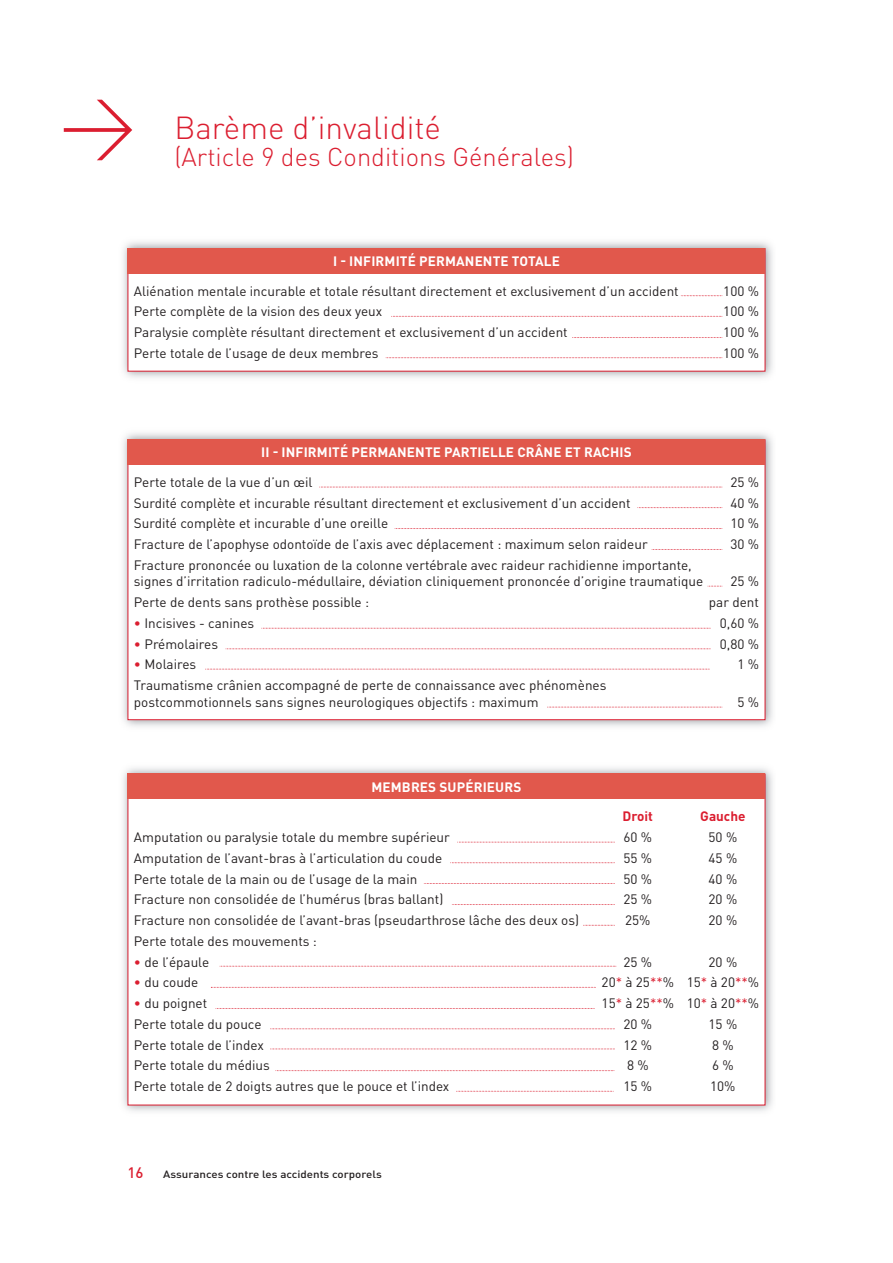
<style>
.page{position:relative;width:893px;height:1263px;background:#fff}
.page>*{position:absolute;margin:0;border:0;box-sizing:border-box;transform-origin:0 0}
.t1{font:300 31.5px "DIN Pro";color:#db1e30}
.t2{font:300 25.5px "DIN Pro";color:#db1e30}
.t3{font:500 15px "DIN Pro";color:#db1e30}
.t4{font:13.5px/16.5px "DIN Pro";color:#231f20}
.t5{font:700 13.5px "DIN Pro";letter-spacing:.01em;color:#fff}
.t6{font:700 13.5px "DIN Pro";color:#db1e30}
.t7{font:500 10.5px "DIN Pro";color:#231f20;scale:1.1 1}
.s1{color:#db1e30}
</style>
<div class="page">
<img style="left:123px;top:241px;width:650px;height:137px">
<div style="left:128px;top:249px;width:637px;height:122px;background:#fff"></div>
<svg style="left:64px;top:100px;width:68px;height:60px"></svg>
<div style="left:128px;top:248px;width:637px;height:26px;background:#e1584c"></div>
<img style="left:123px;top:433px;width:650px;height:294px">
<div style="left:128px;top:440px;width:637px;height:279px;background:#fff"></div>
<div style="left:128px;top:439px;width:637px;height:26px;background:#e1584c"></div>
<img style="left:123px;top:768px;width:650px;height:344px">
<div style="left:128px;top:774px;width:637px;height:331px;background:#fff"></div>
<div style="left:128px;top:774px;width:637px;height:25px;background:#e1584c"></div>
<svg style="left:681px;top:295px;width:41px;height:1px"></svg>
<svg style="left:391px;top:316px;width:331px;height:1px"></svg>
<svg style="left:572px;top:337px;width:150px;height:1px"></svg>
<svg style="left:386px;top:357px;width:336px;height:1px"></svg>
<svg style="left:319px;top:487px;width:403px;height:1px"></svg>
<svg style="left:637px;top:507px;width:85px;height:1px"></svg>
<svg style="left:395px;top:528px;width:327px;height:1px"></svg>
<svg style="left:652px;top:549px;width:70px;height:1px"></svg>
<svg style="left:708px;top:586px;width:14px;height:1px"></svg>
<svg style="left:261px;top:628px;width:450px;height:1px"></svg>
<svg style="left:226px;top:648px;width:485px;height:1px"></svg>
<svg style="left:205px;top:669px;width:505px;height:1px"></svg>
<svg style="left:547px;top:707px;width:175px;height:1px"></svg>
<svg style="left:457px;top:842px;width:158px;height:1px"></svg>
<svg style="left:450px;top:862px;width:165px;height:1px"></svg>
<svg style="left:424px;top:883px;width:191px;height:1px"></svg>
<svg style="left:452px;top:904px;width:163px;height:1px"></svg>
<svg style="left:583px;top:925px;width:32px;height:1px"></svg>
<svg style="left:220px;top:966px;width:396px;height:1px"></svg>
<svg style="left:211px;top:987px;width:385px;height:1px"></svg>
<svg style="left:216px;top:1008px;width:379px;height:1px"></svg>
<svg style="left:270px;top:1028px;width:345px;height:1px"></svg>
<svg style="left:270px;top:1048px;width:345px;height:1px"></svg>
<svg style="left:275px;top:1070px;width:340px;height:1px"></svg>
<svg style="left:456px;top:1091px;width:158px;height:1px"></svg>
<h1 class="t1" style="left:174px;top:116px;width:268px">Barème d’invalidité</h1>
<h2 class="t2" style="left:174px;top:147px;width:401px">(Article 9 des Conditions Générales)</h2>
<p class="t5" style="left:333px;top:256px;width:228px">I - INFIRMITÉ PERMANENTE TOTALE</p>
<p class="t4" style="left:134px;top:284px;width:546px">Aliénation mentale incurable et totale résultant directement et exclusivement d’un accident</p>
<p class="t4" style="left:723px;top:284px;width:37px">100 %</p>
<p class="t4" style="left:134px;top:305px;width:250px">Perte complète de la vision des deux yeux</p>
<p class="t4" style="left:723px;top:305px;width:37px">100 %</p>
<p class="t4" style="left:134px;top:326px;width:435px">Paralysie complète résultant directement et exclusivement d’un accident</p>
<p class="t4" style="left:723px;top:326px;width:37px">100 %</p>
<p class="t4" style="left:134px;top:346px;width:246px">Perte totale de l’usage de deux membres</p>
<p class="t4" style="left:723px;top:346px;width:37px">100 %</p>
<p class="t5" style="left:261px;top:448px;width:372px">II - INFIRMITÉ PERMANENTE PARTIELLE CRÂNE ET RACHIS</p>
<p class="t4" style="left:134px;top:475px;width:180px">Perte totale de la vue d’un œil</p>
<p class="t4" style="left:730px;top:475px;width:30px">25 %</p>
<p class="t4" style="left:134px;top:496px;width:498px">Surdité complète et incurable résultant directement et exclusivement d’un accident</p>
<p class="t4" style="left:730px;top:496px;width:30px">40 %</p>
<p class="t4" style="left:134px;top:517px;width:256px">Surdité complète et incurable d’une oreille</p>
<p class="t4" style="left:730px;top:517px;width:30px">10 %</p>
<p class="t4" style="left:134px;top:538px;width:515px">Fracture de l’apophyse odontoïde de l’axis avec déplacement : maximum selon raideur</p>
<p class="t4" style="left:730px;top:538px;width:30px">30 %</p>
<p class="t4" style="left:134px;top:558px;width:571px">Fracture prononcée ou luxation de la colonne vertébrale avec raideur rachidienne importante, signes d’irritation radiculo-médullaire, déviation cliniquement prononcée d’origine traumatique</p>
<p class="t4" style="left:730px;top:575px;width:30px">25 %</p>
<p class="t4" style="left:134px;top:596px;width:237px">Perte de dents sans prothèse possible :</p>
<p class="t4" style="left:709px;top:596px;width:52px">par dent</p>
<p class="t4" style="left:134px;top:616px;width:122px"><span class="s1">•</span> Incisives - canines</p>
<p class="t4" style="left:720px;top:616px;width:41px">0,60 %</p>
<p class="t4" style="left:134px;top:637px;width:86px"><span class="s1">•</span> Prémolaires</p>
<p class="t4" style="left:720px;top:637px;width:41px">0,80 %</p>
<p class="t4" style="left:134px;top:658px;width:64px"><span class="s1">•</span> Molaires</p>
<p class="t4" style="left:737px;top:658px;width:23px">1%</p>
<p class="t4" style="left:134px;top:679px;width:474px">Traumatisme crânien accompagné de perte de connaissance avec phénomènes postcommotionnels sans signes neurologiques objectifs : maximum</p>
<p class="t4" style="left:737px;top:695px;width:23px">5%</p>
<p class="t5" style="left:371px;top:782px;width:151px">MEMBRES SUPÉRIEURS</p>
<p class="t6" style="left:623px;top:812px;width:32px">Droit</p>
<p class="t6" style="left:700px;top:812px;width:47px">Gauche</p>
<p class="t4" style="left:134px;top:830px;width:317px">Amputation ou paralysie totale du membre supérieur</p>
<p class="t4" style="left:623px;top:830px;width:30px">60 %</p>
<p class="t4" style="left:708px;top:830px;width:30px">50 %</p>
<p class="t4" style="left:134px;top:851px;width:310px">Amputation de l’avant-bras à l’articulation du coude</p>
<p class="t4" style="left:623px;top:851px;width:30px">55 %</p>
<p class="t4" style="left:708px;top:851px;width:30px">45 %</p>
<p class="t4" style="left:134px;top:872px;width:285px">Perte totale de la main ou de l’usage de la main</p>
<p class="t4" style="left:623px;top:872px;width:30px">50 %</p>
<p class="t4" style="left:708px;top:872px;width:30px">40 %</p>
<p class="t4" style="left:134px;top:893px;width:311px">Fracture non consolidée de l’humérus (bras ballant)</p>
<p class="t4" style="left:623px;top:893px;width:30px">25 %</p>
<p class="t4" style="left:708px;top:893px;width:30px">20 %</p>
<p class="t4" style="left:134px;top:913px;width:447px">Fracture non consolidée de l’avant-bras (pseudarthrose lâche des deux os)</p>
<p class="t4" style="left:625px;top:913px;width:27px">25%</p>
<p class="t4" style="left:708px;top:913px;width:30px">20 %</p>
<p class="t4" style="left:134px;top:934px;width:184px">Perte totale des mouvements :</p>
<p class="t4" style="left:134px;top:955px;width:77px"><span class="s1">•</span> de l’épaule</p>
<p class="t4" style="left:623px;top:955px;width:30px">25 %</p>
<p class="t4" style="left:708px;top:955px;width:30px">20 %</p>
<p class="t4" style="left:134px;top:976px;width:66px"><span class="s1">•</span> du coude</p>
<p class="t4" style="left:602px;top:976px;width:159px">20<span class="s1">*</span> à 25<span class="s1">**</span>% 15<span class="s1">*</span> à 20<span class="s1">**</span>%</p>
<p class="t4" style="left:134px;top:996px;width:75px"><span class="s1">•</span> du poignet</p>
<p class="t4" style="left:602px;top:996px;width:159px">15<span class="s1">*</span> à 25<span class="s1">**</span>% 10<span class="s1">*</span> à 20<span class="s1">**</span>%</p>
<p class="t4" style="left:134px;top:1017px;width:129px">Perte totale du pouce</p>
<p class="t4" style="left:623px;top:1017px;width:30px">20 %</p>
<p class="t4" style="left:708px;top:1017px;width:30px">15 %</p>
<p class="t4" style="left:134px;top:1038px;width:131px">Perte totale de l’index</p>
<p class="t4" style="left:623px;top:1038px;width:30px">12 %</p>
<p class="t4" style="left:712px;top:1038px;width:23px">8%</p>
<p class="t4" style="left:134px;top:1059px;width:137px">Perte totale du médius</p>
<p class="t4" style="left:627px;top:1059px;width:23px">8%</p>
<p class="t4" style="left:712px;top:1059px;width:23px">6%</p>
<p class="t4" style="left:134px;top:1079px;width:317px">Perte totale de 2 doigts autres que le pouce et l’index</p>
<p class="t4" style="left:623px;top:1079px;width:30px">15 %</p>
<p class="t4" style="left:710px;top:1079px;width:27px">10%</p>
<p class="t3" style="left:128px;top:1167px;width:17px">16</p>
<p class="t7" style="left:163px;top:1170px;width:200px">Assurances contre les accidents corporels</p>
</div>
